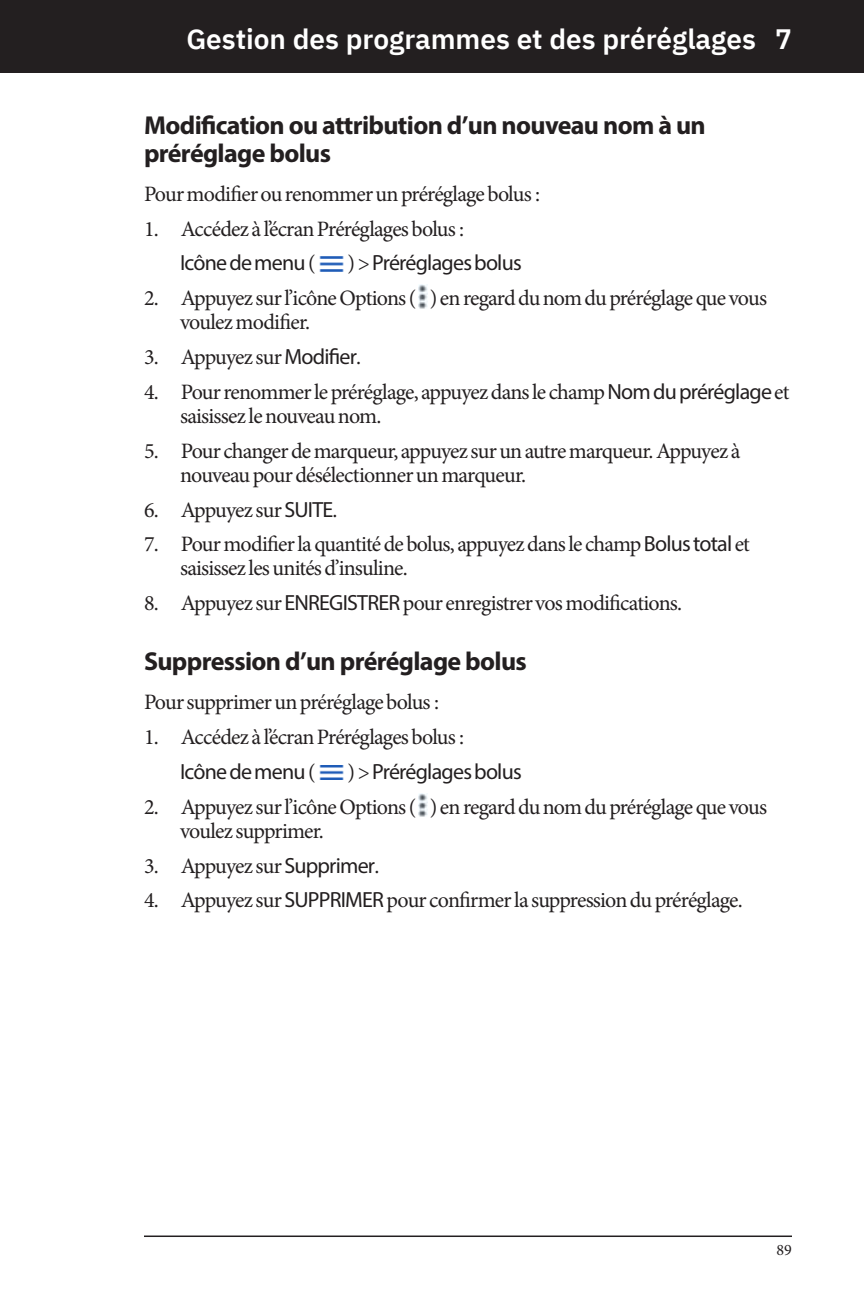
<style>
.page{position:relative;width:864px;height:1296px;background:#fff}
.page>*{position:absolute;margin:0;border:0;box-sizing:border-box;transform-origin:0 0}
.t1{font:600 28px "IBM Plex Sans";color:#fff}
.t2{font:700 26px/28px "Myriad Pro";letter-spacing:-.025em;color:#231f20}
.t3{font:22px/24px "Minion Pro";letter-spacing:-.04em;color:#231f20}
.t4{font:22px "Myriad Pro";letter-spacing:-.035em;color:#231f20}
.t5{font:16px "Minion Pro";color:#231f20}
.s1{font-family:"Minion Pro"}
.s2{font-family:"Myriad Pro"}
</style>
<div class="page">
<div style="left:19px;top:0;width:845px;height:73px;background:#231f20"></div>
<hr style="left:144px;top:1236px;width:648px;height:1px;background:#231f20">
<svg style="left:0;top:0;width:19px;height:73px"></svg>
<img style="left:319px;top:256px;width:25px;height:16px">
<img style="left:419px;top:285px;width:8px;height:24px">
<img style="left:319px;top:765px;width:25px;height:15px">
<img style="left:419px;top:793px;width:8px;height:24px">
<p class="t1" style="left:186px;top:17px;width:607px">Gestion des programmes et des préréglages 7</p>
<p class="t2" style="left:144px;top:110px;width:563px">Modification ou attribution d’un nouveau nom à un préréglage bolus</p>
<p class="t3" style="left:144px;top:182px;width:398px">Pour modifier ou renommer un préréglage bolus :</p>
<p class="t3" style="left:144px;top:217px;width:322px">1. Accédez à l’écran Préréglages bolus :</p>
<p class="t4" style="left:180px;top:250px;width:137px">Icône de menu <span class="s1">(</span></p>
<p class="t4" style="left:348px;top:250px;width:176px"><span class="s1">) &gt;</span> Préréglages bolus</p>
<p class="t3" style="left:180px;top:287px;width:589px;text-indent:-36px">2. Appuyez sur l’icône Options ( ) en regard du nom du préréglage que vous voulez modifier.</p>
<p class="t3" style="left:144px;top:345px;width:219px">3. Appuyez sur <span class="s2">Modifier</span>.</p>
<p class="t3" style="left:180px;top:380px;width:611px;text-indent:-36px">4. Pour renommer le préréglage, appuyez dans le champ <span class="s2">Nom du préréglage</span> et saisissez le nouveau nom.</p>
<p class="t3" style="left:180px;top:439px;width:562px;text-indent:-36px">5. Pour changer de marqueur, appuyez sur un autre marqueur. Appuyez à nouveau pour désélectionner un marqueur.</p>
<p class="t3" style="left:144px;top:498px;width:195px">6. Appuyez sur <span class="s2">SUITE</span>.</p>
<p class="t3" style="left:180px;top:533px;width:572px;text-indent:-36px">7. Pour modifier la quantité de bolus, appuyez dans le champ <span class="s2">Bolus total</span> et saisissez les unités d’insuline.</p>
<p class="t3" style="left:144px;top:591px;width:540px">8. Appuyez sur <span class="s2">ENREGISTRER</span> pour enregistrer vos modifications.</p>
<p class="t2" style="left:144px;top:646px;width:384px">Suppression d’un préréglage bolus</p>
<p class="t3" style="left:144px;top:690px;width:297px">Pour supprimer un préréglage bolus :</p>
<p class="t3" style="left:144px;top:725px;width:322px">1. Accédez à l’écran Préréglages bolus :</p>
<p class="t4" style="left:180px;top:758px;width:137px">Icône de menu <span class="s1">(</span></p>
<p class="t4" style="left:348px;top:758px;width:176px"><span class="s1">) &gt;</span> Préréglages bolus</p>
<p class="t3" style="left:180px;top:795px;width:589px;text-indent:-36px">2. Appuyez sur l’icône Options ( ) en regard du nom du préréglage que vous voulez supprimer.</p>
<p class="t3" style="left:144px;top:854px;width:237px">3. Appuyez sur <span class="s2">Supprimer</span>.</p>
<p class="t3" style="left:144px;top:889px;width:600px">4. Appuyez sur <span class="s2">SUPPRIMER</span> pour confirmer la suppression du préréglage.</p>
<p class="t5" style="left:777px;top:1239px;width:17px">89</p>
</div>
